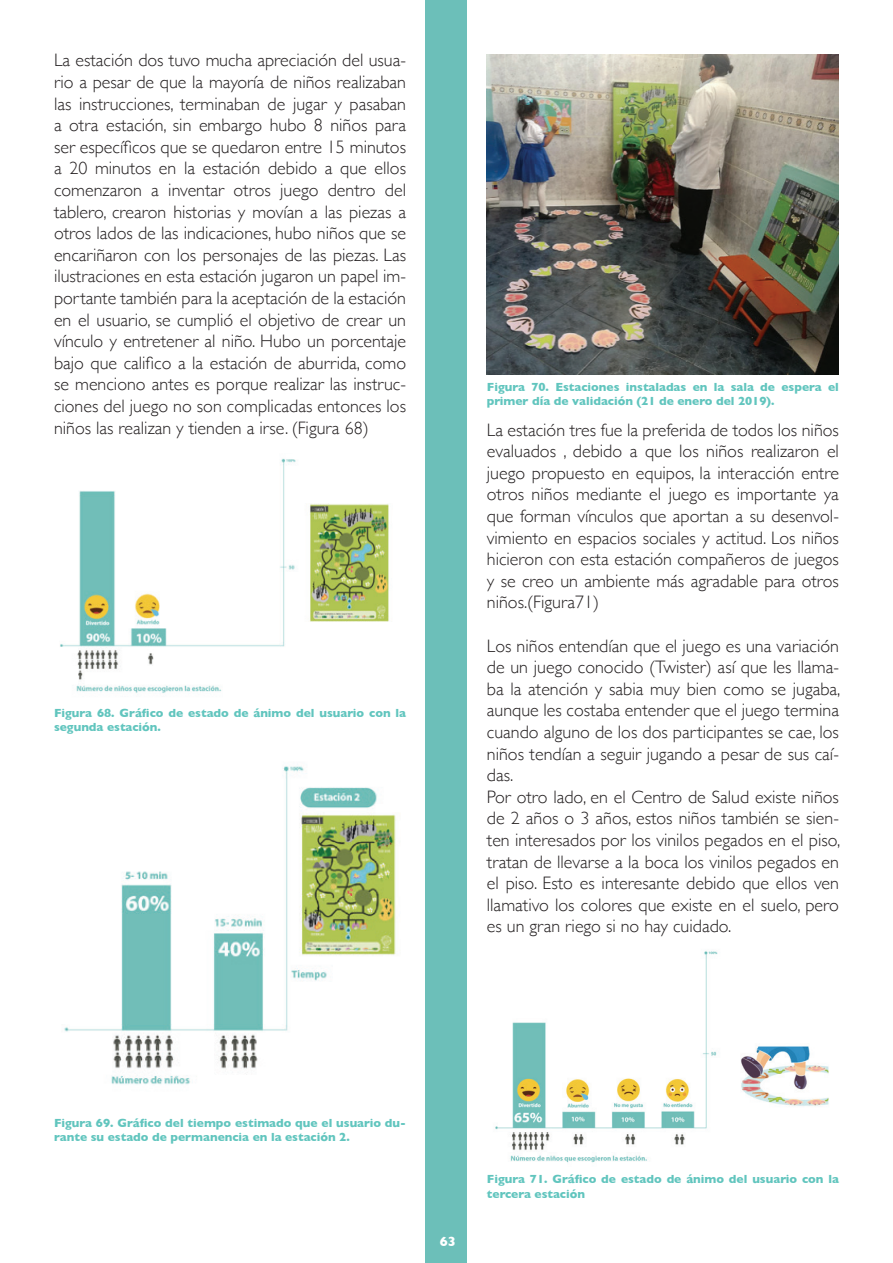
<style>
.page{position:relative;width:893px;height:1263px;background:#fff}
.page>*{position:absolute;margin:0;border:0;box-sizing:border-box;transform-origin:0 0}
.t1{font:300 18px/21.6px "Gill Sans";color:#231f20;text-align:justify}
.t2{font:700 13.5px "Gill Sans";color:#fff}
.t3{font:700 12px/14.4px "Gill Sans";color:#61c5be}
</style>
<div class="page">
<div style="left:426px;top:1px;width:41px;height:1262px;background:#6cbfb9"></div>
<img style="left:60px;top:458px;width:329px;height:235px">
<img style="left:64px;top:764px;width:332px;height:321px">
<img style="left:487px;top:54px;width:352px;height:320px">
<img style="left:495px;top:951px;width:334px;height:212px">
<p class="t1" style="left:54px;top:49px;width:354px">La estación dos tuvo mucha apreciación del usua&shy;rio a pesar de que la mayoría de niños realizaban las instrucciones, terminaban de jugar y pasaban a otra estación, sin embargo hubo 8 niños para ser específicos que se quedaron entre 15 minutos a 20 minutos en la estación debido a que ellos comenzaron a inventar otros juego dentro del tablero, crearon historias y movían a las piezas a otros lados de las indicaciones, hubo niños que se encariñaron con los personajes de las piezas. Las ilustraciones en esta estación jugaron un papel im&shy;portante también para la aceptación de la estación en el usuario, se cumplió el objetivo de crear un vínculo y entretener al niño. Hubo un porcentaje bajo que califico a la estación de aburrida, como se menciono antes es porque realizar las instruc&shy;ciones del juego no son complicadas entonces los niños las realizan y tienden a irse. (Figura 68)</p>
<p class="t3" style="left:54px;top:705px;width:354px">Figura 68. Gráfico de estado de ánimo del usuario con la segunda estación.</p>
<p class="t3" style="left:487px;top:379px;width:354px">Figura 70. Estaciones instaladas en la sala de espera el primer día de validación (21 de enero del 2019).</p>
<p class="t1" style="left:487px;top:418px;width:354px">La estación tres fue la preferida de todos los niños evaluados , debido a que los niños realizaron el juego propuesto en equipos, la interacción entre otros niños mediante el juego es importante ya que forman vínculos que aportan a su desenvol&shy;vimiento en espacios sociales y actitud. Los niños hicieron con esta estación compañeros de juegos y se creo un ambiente más agradable para otros niños.(Figura71)</p>
<p class="t1" style="left:487px;top:634px;width:355px;text-align:left">Los niños entendían que el juego es una variación de un juego conocido (Twister) así que les llama&shy;ba la atención y sabia muy bien como se jugaba, aunque les costaba entender que el juego termina cuando alguno de los dos participantes se cae, los niños tendían a seguir jugando a pesar de sus caí&shy;das.<br>Por otro lado, en el Centro de Salud existe niños de 2 años o 3 años, estos niños también se sien&shy;ten interesados por los vinilos pegados en el piso, tratan de llevarse a la boca los vinilos pegados en el piso. Esto es interesante debido que ellos ven llamativo los colores que existe en el suelo, pero es un gran riego si no hay cuidado.</p>
<p class="t3" style="left:54px;top:1115px;width:354px">Figura 69. Gráfico del tiempo estimado que el usuario du&shy;rante su estado de permanencia en la estación 2.</p>
<p class="t2" style="left:440px;top:1230px;width:18px">63</p>
<p class="t3" style="left:487px;top:1171px;width:354px">Figura 71. Gráfico de estado de ánimo del usuario con la tercera estación</p>
</div>
